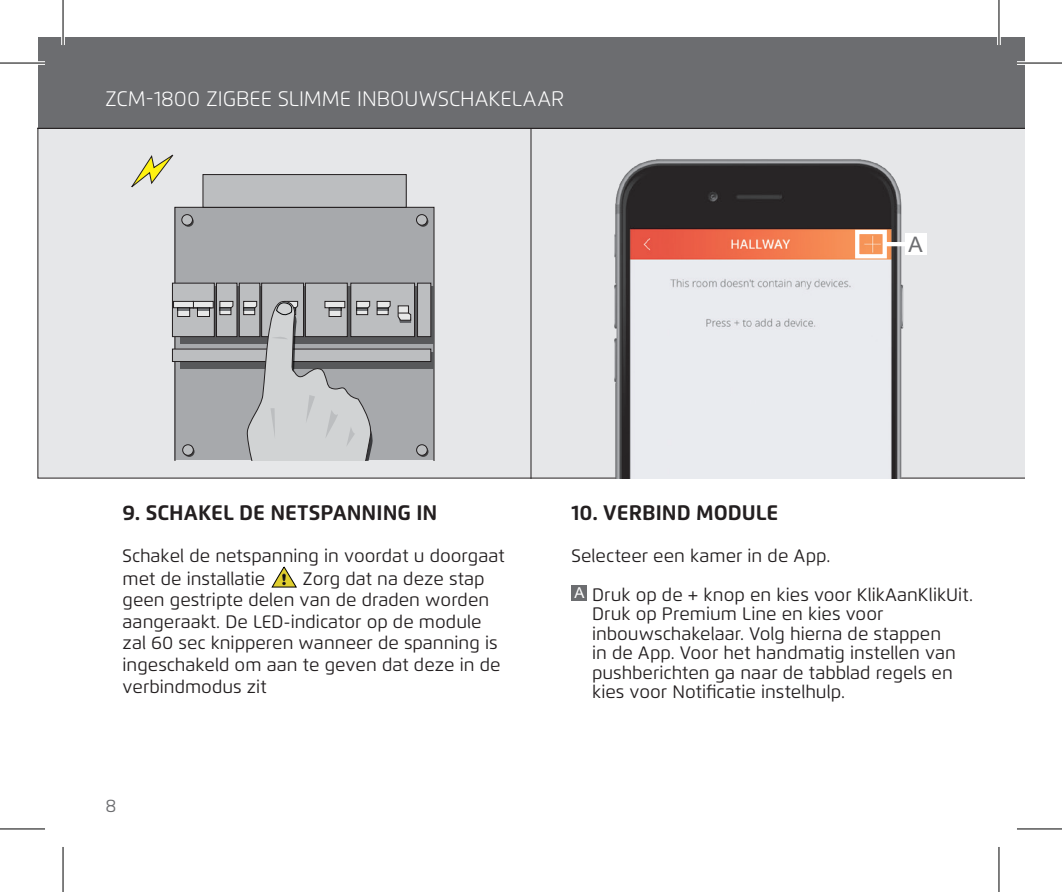
<style>
.page{position:relative;width:1062px;height:892px;background:#fff}
.page>*{position:absolute;margin:0;border:0;box-sizing:border-box;transform-origin:0 0}
.Kopje{font:21.3px "Arial";color:#6c6d70}
.t1{font:300 21px "Flexo";color:#fff}
.Platte_tekst{font:700 21px "Flexo";color:#231f20}
.Kopje-2{font:700 21px "Flexo";color:#231f20}
.Platte_tekst-2{font:18px/21.6px "Flexo";color:#231f20}
.t2{font:18px "Flexo";color:#6c6d70}
.Kopje_titel{font:15px "Arial";color:#fff}
</style>
<div class="page">
<div style="left:37px;top:129px;width:987px;height:349px;background:#e6e7e9"></div>
<svg style="left:272px;top:566px;width:25px;height:21px"></svg>
<div style="left:571px;top:585px;width:16px;height:15px;background:#6c6d70"></div>
<div style="left:175px;top:207px;width:259px;height:253px;background:#a7a9ac"></div>
<svg style="left:183px;top:216px;width:11px;height:11px"></svg>
<svg style="left:418px;top:216px;width:10px;height:11px"></svg>
<svg style="left:184px;top:446px;width:10px;height:11px"></svg>
<svg style="left:418px;top:446px;width:10px;height:11px"></svg>
<div style="left:180px;top:352px;width:253px;height:17px;background:#58595b"></div>
<div style="left:180px;top:286px;width:253px;height:58px;background:#58595b"></div>
<div style="left:262px;top:283px;width:41px;height:53px;background:#bcbec0"></div>
<div style="left:261px;top:283px;width:43px;height:54px;border:1px solid #231f20"></div>
<div style="left:172px;top:283px;width:42px;height:53px;background:#bcbec0"></div>
<div style="left:172px;top:283px;width:43px;height:54px;border:1px solid #231f20"></div>
<div style="left:305px;top:283px;width:42px;height:53px;background:#bcbec0"></div>
<div style="left:305px;top:283px;width:42px;height:54px;border:1px solid #231f20"></div>
<div style="left:216px;top:283px;width:21px;height:53px;background:#bcbec0"></div>
<div style="left:216px;top:283px;width:21px;height:54px;border:1px solid #231f20"></div>
<div style="left:239px;top:283px;width:21px;height:53px;background:#bcbec0"></div>
<div style="left:239px;top:283px;width:21px;height:54px;border:1px solid #231f20"></div>
<div style="left:351px;top:283px;width:63px;height:53px;background:#bcbec0"></div>
<div style="left:350px;top:283px;width:65px;height:54px;border:1px solid #231f20"></div>
<div style="left:417px;top:283px;width:14px;height:53px;background:#bcbec0"></div>
<div style="left:417px;top:283px;width:14px;height:54px;border:1px solid #231f20"></div>
<div style="left:172px;top:349px;width:259px;height:12px;background:#bcbec0"></div>
<div style="left:172px;top:348px;width:259px;height:14px;border:1px solid #231f20"></div>
<div style="left:182px;top:214px;width:10px;height:11px;background:#bcbec0;border-radius:50%"></div>
<div style="left:181px;top:214px;width:12px;height:11px;border:1px solid #231f20;border-radius:50%"></div>
<div style="left:416px;top:214px;width:11px;height:11px;background:#bcbec0;border-radius:50%"></div>
<div style="left:416px;top:214px;width:11px;height:11px;border:1px solid #231f20;border-radius:50%"></div>
<div style="left:183px;top:444px;width:10px;height:11px;background:#bcbec0;border-radius:50%"></div>
<div style="left:182px;top:444px;width:12px;height:11px;border:1px solid #231f20;border-radius:50%"></div>
<div style="left:416px;top:444px;width:11px;height:11px;background:#bcbec0;border-radius:50%"></div>
<div style="left:416px;top:444px;width:11px;height:11px;border:1px solid #231f20;border-radius:50%"></div>
<div style="left:203px;top:174px;width:203px;height:33px;background:#bcbec0"></div>
<div style="left:202px;top:174px;width:204px;height:34px;border:1px solid #231f20"></div>
<svg style="left:397px;top:305px;width:14px;height:18px"></svg>
<svg style="left:173px;top:300px;width:61px;height:17px"></svg>
<svg style="left:243px;top:300px;width:148px;height:160px"></svg>
<svg style="left:129px;top:154px;width:45px;height:36px"></svg>
<img style="left:606px;top:146px;width:307px;height:332px">
<div style="left:855px;top:230px;width:31px;height:28px;border:4px solid #fff"></div>
<hr style="left:884px;top:242px;width:38px;height:4px;background:#fff">
<div style="left:904px;top:233px;width:22px;height:22px;background:#fff"></div>
<hr style="left:530px;top:128px;width:1px;height:350px;background:#231f20">
<div style="left:37px;top:37px;width:987px;height:92px;background:#6c6d70"></div>
<hr style="left:0;top:61px;width:45px;height:4px;background:#fff">
<hr style="left:1016px;top:61px;width:45px;height:4px;background:#fff">
<svg style="left:0;top:829px;width:45px;height:1px"></svg>
<svg style="left:1017px;top:829px;width:44px;height:1px"></svg>
<svg style="left:61px;top:37px;width:4px;height:8px"></svg>
<hr style="left:997px;top:0;width:3px;height:45px;background:#fff">
<hr style="left:0;top:62px;width:45px;height:2px;background:#000">
<hr style="left:1016px;top:62px;width:45px;height:2px;background:#000">
<hr style="left:0;top:828px;width:45px;height:1px;background:#000">
<hr style="left:1016px;top:828px;width:45px;height:1px;background:#000">
<hr style="left:62px;top:0;width:2px;height:45px;background:#000">
<hr style="left:62px;top:846px;width:2px;height:45px;background:#000">
<hr style="left:998px;top:0;width:1px;height:45px;background:#000">
<hr style="left:998px;top:846px;width:1px;height:45px;background:#000">
<p class="t1" style="left:106px;top:86px;width:460px">ZCM-1800 ZIGBEE SLIMME INBOUWSCHAKELAAR</p>
<p class="Kopje" style="left:908px;top:229px;width:16px">A</p>
<p class="Platte_tekst" style="left:123px;top:500px;width:316px">9. SCHAKEL DE NETSPANNING IN</p>
<p class="Platte_tekst-2" style="left:123px;top:543px;width:384px;line-height:23.1px">Schakel de netspanning in voordat u doorgaat met de installatie</p>
<p class="Platte_tekst-2" style="left:123px;top:567px;width:379px;text-indent:180px">Zorg dat na deze stap geen gestripte delen van de draden worden aangeraakt. De LED-indicator op de module zal 60 sec knipperen wanneer de spanning is ingeschakeld om aan te geven dat deze in de verbindmodus zit</p>
<p class="t2" style="left:106px;top:794px;width:12px">8</p>
<p class="Kopje-2" style="left:571px;top:500px;width:208px">10. VERBIND MODULE</p>
<p class="Platte_tekst-2" style="left:571px;top:544px;width:260px">Selecteer een kamer in de App.</p>
<p class="Kopje_titel" style="left:574px;top:582px;width:12px">A</p>
<p class="Platte_tekst-2" style="left:592px;top:584px;width:382px;line-height:19.5px">Druk op de + knop en kies voor KlikAanKlikUit.<br>Druk op Premium Line en kies voor inbouwschakelaar. Volg hierna de stappen<br>in de App. Voor het handmatig instellen van pushberichten ga naar de tabblad regels en kies voor Notificatie instelhulp.</p>
</div>
